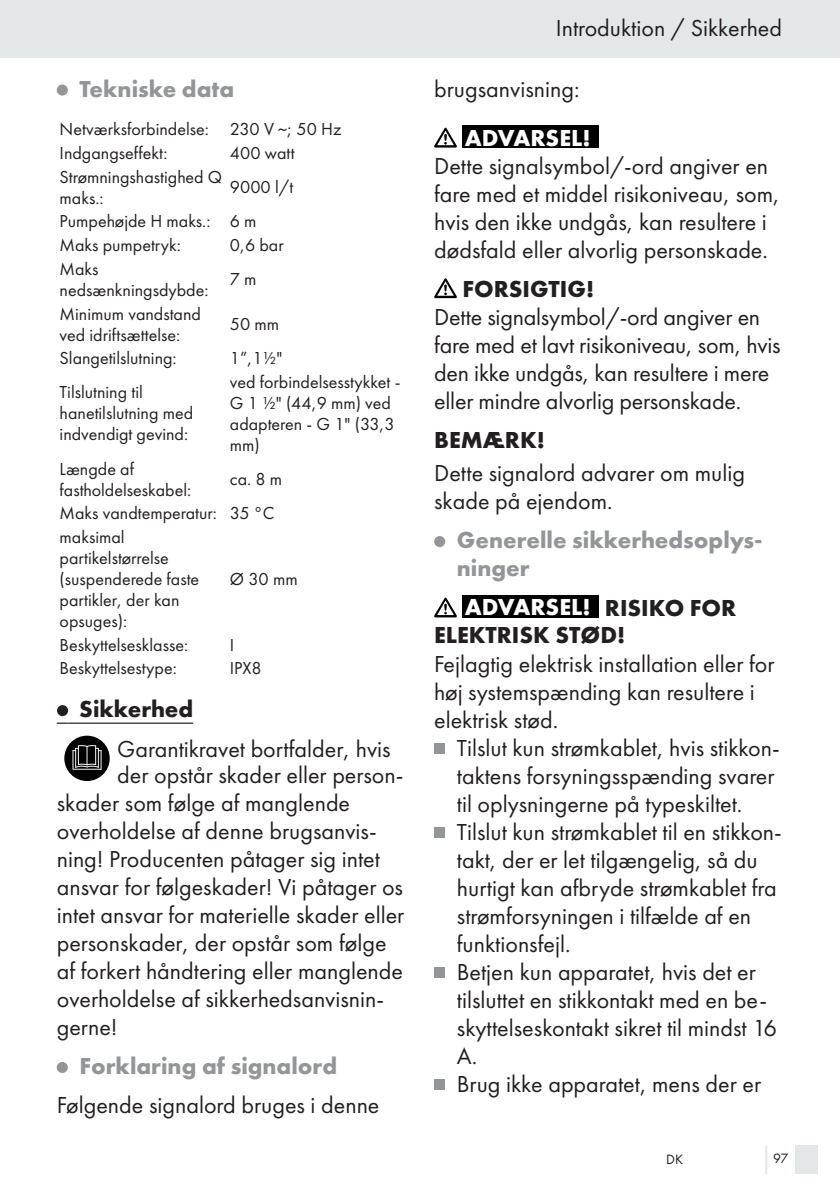
<style>
.page{position:relative;width:840px;height:1191px;background:#fff}
.page>*{position:absolute;margin:0;border:0;box-sizing:border-box;transform-origin:0 0}
.t1{font:24px/28px "Futura PT";color:#231f20}
.t2{font:700 24px/28px "Futura PT";color:#939598}
.t3{font:700 24px/28px "Futura PT";color:#231f20}
.t4{font:700 24px "Futura PT";color:#fff}
.t5{font:18px/21px "Futura PT";color:#231f20}
.t6{font:14px "Futura PT";color:#231f20}
.s1{color:#fff}
</style>
<div class="page">
<div style="left:0;top:0;width:839px;height:58px;background:#e3e7e7"></div>
<div style="left:794px;top:1145px;width:22px;height:29px;background:#e3e7e7"></div>
<hr style="left:764px;top:1145px;width:2px;height:29px;background:#e3e7e7">
<hr style="left:68px;top:722px;width:125px;height:2px;background:#231f20">
<div style="left:57px;top:84px;width:11px;height:12px;background:#939598;border-radius:50%"></div>
<svg style="left:57px;top:722px;width:11px;height:2px"></svg>
<div style="left:57px;top:705px;width:11px;height:11px;background:#231f20;border-radius:50%"></div>
<div style="left:64px;top:735px;width:46px;height:46px;background:#030303;border-radius:50%"></div>
<svg style="left:72px;top:745px;width:29px;height:24px"></svg>
<div style="left:57px;top:1062px;width:11px;height:11px;background:#939598;border-radius:50%"></div>
<svg style="left:434px;top:128px;width:22px;height:20px"></svg>
<div style="left:462px;top:126px;width:137px;height:22px;background:#030303"></div>
<svg style="left:434px;top:278px;width:22px;height:20px"></svg>
<div style="left:434px;top:536px;width:11px;height:11px;background:#939598;border-radius:50%"></div>
<svg style="left:434px;top:597px;width:22px;height:20px"></svg>
<div style="left:462px;top:595px;width:137px;height:23px;background:#030303"></div>
<div style="left:434px;top:743px;width:10px;height:11px;background:#939598"></div>
<div style="left:434px;top:827px;width:10px;height:11px;background:#939598"></div>
<div style="left:434px;top:967px;width:10px;height:11px;background:#939598"></div>
<div style="left:434px;top:1079px;width:10px;height:11px;background:#939598"></div>
<p class="t2" style="left:79px;top:74px;width:156px">Tekniske data</p>
<p class="t5" style="left:60px;top:117px;width:283px;line-height:23.6px">Netværksforbindelse: 230 V ~; 50 Hz<br>Indgangseffekt:</p>
<p class="t5" style="left:230px;top:142px;width:66px">400 watt</p>
<p class="t5" style="left:60px;top:166px;width:164px">Strømningshastighed Q maks.:</p>
<p class="t5" style="left:60px;top:170px;width:235px;line-height:34.2px;text-indent:170px">9000 l/t<br>Pumpehøjde H maks.: 6 m</p>
<p class="t5" style="left:60px;top:234px;width:123px">Maks pumpetryk:</p>
<p class="t5" style="left:230px;top:234px;width:55px">0,6 bar</p>
<p class="t5" style="left:60px;top:258px;width:150px">Maks nedsænkningsdybde:</p>
<p class="t5" style="left:230px;top:269px;width:28px">7 m</p>
<p class="t5" style="left:60px;top:303px;width:143px">Minimum vandstand ved idriftsættelse:</p>
<p class="t5" style="left:230px;top:313px;width:51px">50 mm</p>
<p class="t5" style="left:60px;top:348px;width:119px">Slangetilslutning:</p>
<p class="t5" style="left:230px;top:348px;width:54px">1”,1½"</p>
<p class="t5" style="left:60px;top:382px;width:135px">Tilslutning til hanetilslutning med indvendigt gevind:</p>
<p class="t5" style="left:230px;top:371px;width:172px">ved forbindelsesstykket -<br>G 1 ½" (44,9 mm) ved adapteren - G 1" (33,3 mm)</p>
<p class="t5" style="left:60px;top:458px;width:133px">Længde af fastholdelseskabel:</p>
<p class="t5" style="left:60px;top:462px;width:224px;line-height:34.2px;text-indent:170px">ca. 8 m<br>Maks vandtemperatur: 35 °C</p>
<p class="t5" style="left:60px;top:526px;width:141px">maksimal partikelstørrelse (suspenderede faste partikler, der kan opsuges):</p>
<p class="t5" style="left:230px;top:568px;width:69px">Ø 30 mm</p>
<p class="t5" style="left:60px;top:634px;width:130px">Beskyttelsesklasse:</p>
<p class="t5" style="left:230px;top:634px;width:6px">I</p>
<p class="t5" style="left:60px;top:658px;width:119px">Beskyttelsestype:</p>
<p class="t5" style="left:230px;top:658px;width:33px">IPX8</p>
<p class="t3" style="left:79px;top:694px;width:115px">Sikkerhed</p>
<p class="t1" style="left:117px;top:734px;width:275px">Garantikravet bortfalder, hvis</p>
<p class="t1" style="left:117px;top:760px;width:287px">der opstår skader eller person-</p>
<p class="t1" style="left:57px;top:788px;width:295px">skader som følge af manglende</p>
<p class="t1" style="left:57px;top:816px;width:321px">overholdelse af denne brugsanvis-</p>
<p class="t1" style="left:57px;top:844px;width:324px">ning! Producenten påtager sig intet</p>
<p class="t1" style="left:57px;top:872px;width:347px">ansvar for følgeskader! Vi påtager os</p>
<p class="t1" style="left:57px;top:900px;width:349px">intet ansvar for materielle skader eller</p>
<p class="t1" style="left:57px;top:928px;width:331px">personskader, der opstår som følge</p>
<p class="t1" style="left:57px;top:956px;width:347px">af forkert håndtering eller manglende</p>
<p class="t1" style="left:57px;top:984px;width:329px">overholdelse af sikkerhedsanvisnin-</p>
<p class="t1" style="left:57px;top:1012px;width:62px">gerne!</p>
<p class="t2" style="left:79px;top:1051px;width:259px">Forklaring af signalord</p>
<p class="t1" style="left:57px;top:1091px;width:324px">Følgende signalord bruges i denne</p>
<p class="t1" style="left:555px;top:14px;width:228px">Introduktion / Sikkerhed</p>
<p class="t1" style="left:434px;top:74px;width:147px">brugsanvisning:</p>
<p class="t4" style="left:464px;top:122px;width:127px">ADVARSEL!</p>
<p class="t1" style="left:434px;top:151px;width:347px">Dette signalsymbol/-ord angiver en fare med et middel risikoniveau, som, hvis den ikke undgås, kan resultere i dødsfald eller alvorlig personskade.</p>
<p class="t3" style="left:462px;top:274px;width:133px">FORSIGTIG!</p>
<p class="t1" style="left:434px;top:303px;width:348px">Dette signalsymbol/-ord angiver en fare med et lavt risikoniveau, som, hvis den ikke undgås, kan resultere i mere eller mindre alvorlig personskade.</p>
<p class="t3" style="left:434px;top:426px;width:112px">BEMÆRK!</p>
<p class="t1" style="left:434px;top:458px;width:312px">Dette signalord advarer om mulig skade på ejendom.</p>
<p class="t2" style="left:456px;top:525px;width:307px">Generelle sikkerhedsoplys&shy;ninger</p>
<p class="t3" style="left:434px;top:593px;width:303px;text-indent:31px"><span class="s1">ADVARSEL!</span> RISIKO FOR<br>ELEKTRISK STØD!</p>
<p class="t1" style="left:434px;top:649px;width:342px">Fejlagtig elektrisk installation eller for høj systemspænding kan resultere i elektrisk stød.</p>
<p class="t1" style="left:456px;top:733px;width:326px">Tilslut kun strømkablet, hvis stikkon&shy;taktens forsyningsspænding svarer til oplysningerne på typeskiltet.<br>Tilslut kun strømkablet til en stikkon&shy;takt, der er let tilgængelig, så du hurtigt kan afbryde strømkablet fra strømforsyningen i tilfælde af en funktionsfejl.<br>Betjen kun apparatet, hvis det er tilsluttet en stikkontakt med en be&shy;skyttelseskontakt sikret til mindst 16<br>A.<br>Brug ikke apparatet, mens der er</p>
<p class="t6" style="left:666px;top:1150px;width:18px">DK</p>
<p class="t6" style="left:772px;top:1150px;width:17px">97</p>
</div>
